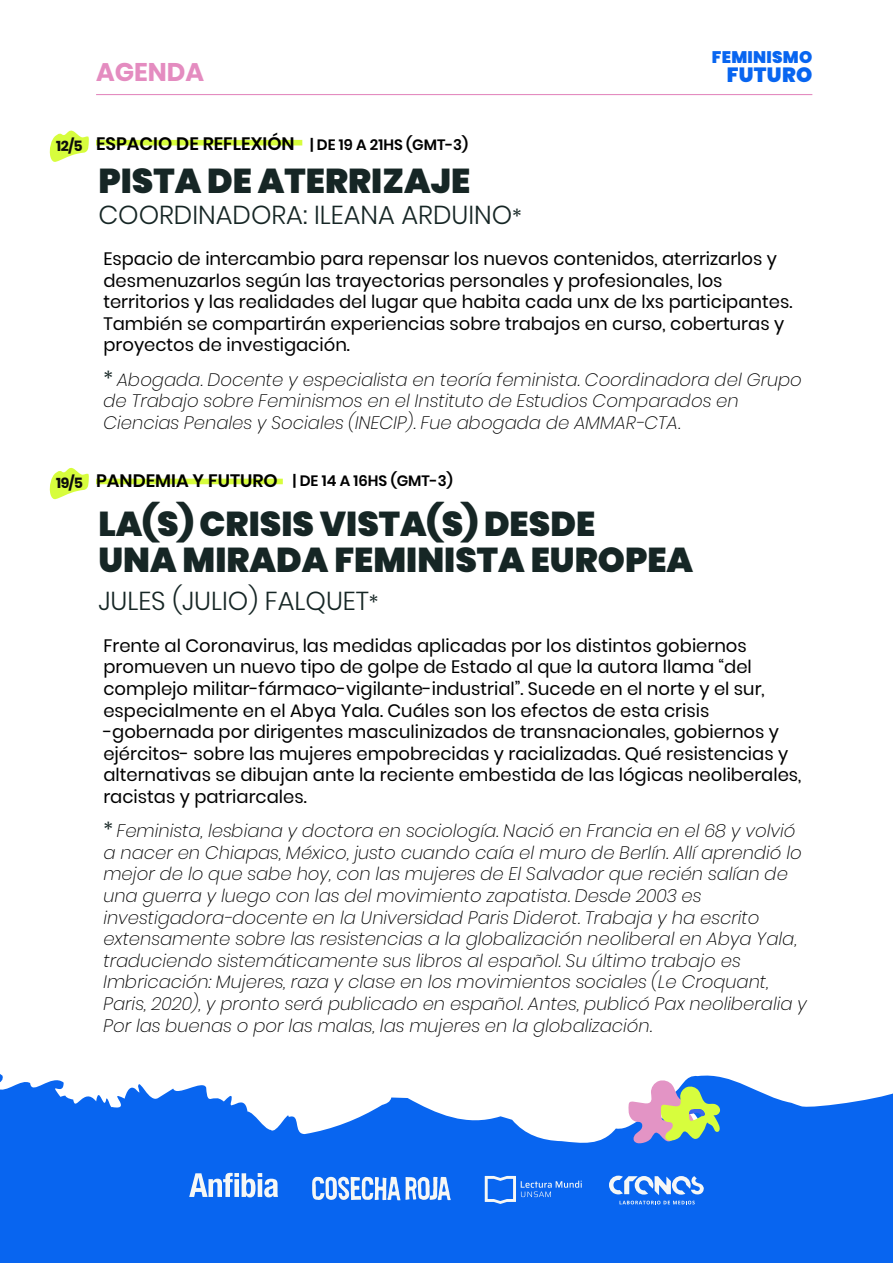
<style>
.page{position:relative;width:893px;height:1263px;background:#fff}
.page>*{position:absolute;margin:0;border:0;box-sizing:border-box;transform-origin:0 0}
.t1{font:900 34.5px/36.5px "Poppins";color:#162625}
.t2{font:300 25.95px "Poppins";color:#162625}
.t3{font:700 25.5px "Poppins";color:#e48cc0}
.t4{font:900 20.55px "Poppins";letter-spacing:.015em;color:#0865f0}
.t5{font:italic 200 18px/21.6px "Poppins";color:#000}
.t6{font:18px/21.6px "Poppins";color:#000}
.t7{font:600 18px "Poppins";color:#000}
.t8{font:900 16.8px "Poppins";letter-spacing:.015em;color:#0865f0}
.t9{font:600 15px "Poppins";color:#000}
.t10{font:700 14.25px "Poppins";color:#0c0c0c}
.s1{font-size:15px}
.s2{font-size:21px}
.s3{font-weight:300;font-style:normal;font-size:21px;color:#162625}
.s4{font-weight:700;font-size:14.25px;color:#0c0c0c}
</style>
<div class="page">
<svg style="left:0;top:1074px;width:893px;height:189px;fill:#0865f0"></svg>
<svg style="left:628px;top:1079px;width:92px;height:64px;background:#a8b5af"></svg>
<svg style="left:189px;top:1173px;width:89px;height:24px"></svg>
<svg style="left:609px;top:1175px;width:95px;height:20px"></svg>
<svg style="left:619px;top:1201px;width:76px;height:3px"></svg>
<svg style="left:485px;top:1176px;width:97px;height:28px;background:#317ef0"></svg>
<svg style="left:312px;top:1176px;width:139px;height:24px"></svg>
<div style="left:96px;top:140px;width:206px;height:5px;background:#d7fd3d"></div>
<svg style="left:49px;top:130px;width:40px;height:32px"></svg>
<div style="left:96px;top:479px;width:187px;height:5px;background:#d7fd3d"></div>
<svg style="left:49px;top:467px;width:40px;height:33px"></svg>
<hr style="left:96px;top:94px;width:716px;height:1px;background:#e48cc0">
<h3 class="t3" style="left:96px;top:57px;width:110px">AGENDA</h3>
<p class="t8" style="left:712px;top:47px;width:102px">FEMINISMO</p>
<p class="t4" style="left:727px;top:62px;width:87px">FUTURO</p>
<p class="t10" style="left:56px;top:138px;width:28px">12/5</p>
<p class="t7" style="left:96px;top:133px;width:374px">ESPACIO DE REFLEXIÓN <span class="s1">| DE 19 A 21HS (GMT-3)</span></p>
<h1 class="t1" style="left:98px;top:162px;width:373px">PISTA DE ATERRIZAJE</h1>
<h2 class="t2" style="left:98px;top:200px;width:425px">COORDINADORA: ILEANA ARDUINO<span class="s2">*</span></h2>
<p class="t6" style="left:103px;top:248px;width:691px">Espacio de intercambio para repensar los nuevos contenidos, aterrizarlos y desmenuzarlos según las trayectorias personales y profesionales, los territorios y las realidades del lugar que habita cada unx de lxs participantes.<br>También se compartirán experiencias sobre trabajos en curso, coberturas y proyectos de investigación.</p>
<p class="t5" style="left:103px;top:369px;width:700px"><span class="s3">*</span> Abogada. Docente y especialista en teoría feminista. Coordinadora del Grupo de Trabajo sobre Feminismos en el Instituto de Estudios Comparados en<br>Ciencias Penales y Sociales (INECIP). Fue abogada de AMMAR-CTA.</p>
<p class="t7" style="left:56px;top:470px;width:223px"><span class="s4">19/5</span> PANDEMIA Y FUTURO</p>
<p class="t9" style="left:293px;top:472px;width:161px">| DE 14 A 16HS (GMT-3)</p>
<h1 class="t1" style="left:98px;top:506px;width:596px">LA(S) CRISIS VISTA(S) DESDE<br>UNA MIRADA FEMINISTA EUROPEA</h1>
<h2 class="t2" style="left:98px;top:586px;width:282px">JULES (JULIO) FALQUET<span class="s2">*</span></h2>
<p class="t6" style="left:103px;top:635px;width:699px">Frente al Coronavirus, las medidas aplicadas por los distintos gobiernos promueven un nuevo tipo de golpe de Estado al que la autora llama “del complejo militar-fármaco-vigilante-industrial”. Sucede en el norte y el sur, especialmente en el Abya Yala. Cuáles son los efectos de esta crisis -gobernada por dirigentes masculinizados de transnacionales, gobiernos y ejércitos- sobre las mujeres empobrecidas y racializadas. Qué resistencias y alternativas se dibujan ante la reciente embestida de las lógicas neoliberales, racistas y patriarcales.</p>
<p class="t5" style="left:103px;top:820px;width:705px"><span class="s3">*</span> Feminista, lesbiana y doctora en sociología. Nació en Francia en el 68 y volvió a nacer en Chiapas, México, justo cuando caía el muro de Berlín. Allí aprendió lo mejor de lo que sabe hoy, con las mujeres de El Salvador que recién salían de una guerra y luego con las del movimiento zapatista. Desde 2003 es investigadora-docente en la Universidad Paris Diderot. Trabaja y ha escrito extensamente sobre las resistencias a la globalización neoliberal en Abya Yala, traduciendo sistemáticamente sus libros al español. Su último trabajo es Imbricación: Mujeres, raza y clase en los movimientos sociales (Le Croquant, Paris, 2020), y pronto será publicado en español. Antes, publicó Pax neoliberalia y Por las buenas o por las malas, las mujeres en la globalización.</p>
</div>
